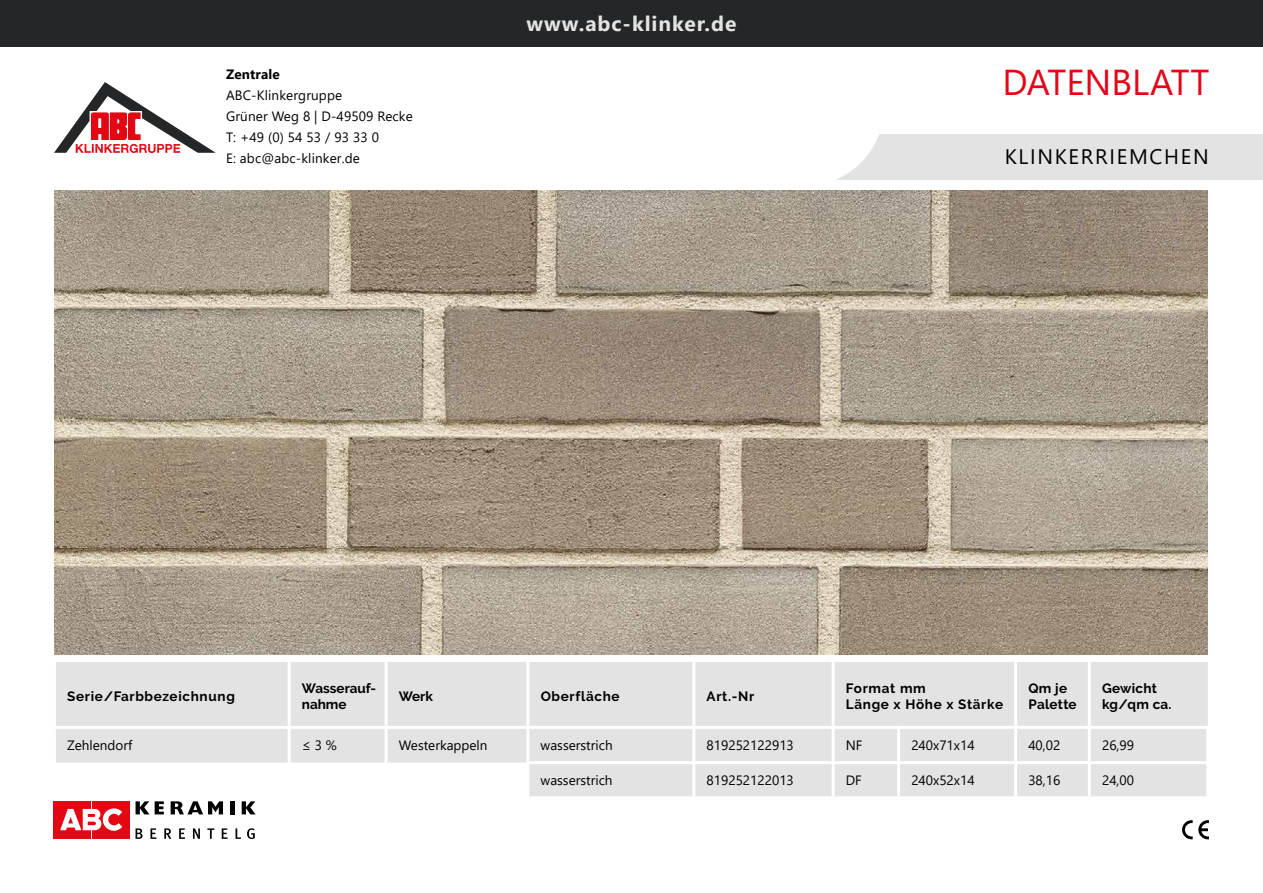
<style>
.page{position:relative;width:1263px;height:893px;background:#fff}
.page>*{position:absolute;margin:0;border:0;box-sizing:border-box;transform-origin:0 0}
.t1{font:36px "Segoe UI";color:#e30617}
.t2{font:700 21px "Segoe UI";letter-spacing:.045em;color:#e3e3e3}
.t3{font:21px "Segoe UI";letter-spacing:.08em;color:#000}
.t4{font:13.5px/21px "Segoe UI";color:#000}
.t5{font:700 13.5px/16.5px "Raleway";letter-spacing:.05em;color:#000}
.t6{font:700 13.5px/16.5px "Raleway";letter-spacing:.02em;color:#000}
.t7{font:700 13.5px/16.5px "Raleway";color:#000}
.t8{font:700 13.5px "Segoe UI";letter-spacing:.01em;color:#000}
</style>
<div class="page">
<svg style="left:56px;top:662px;width:1152px;height:134px;background:#e6e6e6"></svg>
<div style="left:528px;top:763px;width:166px;height:35px;background:#e3e3e3"></div>
<hr style="left:288px;top:662px;width:3px;height:64px;background:#fff">
<hr style="left:385px;top:662px;width:3px;height:64px;background:#fff">
<hr style="left:526px;top:662px;width:3px;height:64px;background:#fff">
<hr style="left:832px;top:662px;width:3px;height:64px;background:#fff">
<hr style="left:1014px;top:662px;width:3px;height:64px;background:#fff">
<hr style="left:1088px;top:662px;width:3px;height:64px;background:#fff">
<hr style="left:53px;top:726px;width:236px;height:3px;background:#fff">
<hr style="left:289px;top:726px;width:97px;height:3px;background:#fff">
<hr style="left:288px;top:729px;width:3px;height:34px;background:#fff">
<hr style="left:386px;top:726px;width:142px;height:3px;background:#fff">
<hr style="left:385px;top:729px;width:3px;height:34px;background:#fff">
<hr style="left:1016px;top:726px;width:73px;height:3px;background:#fff">
<hr style="left:1089px;top:726px;width:120px;height:3px;background:#fff">
<hr style="left:288px;top:763px;width:3px;height:35px;background:#fff">
<hr style="left:385px;top:763px;width:3px;height:35px;background:#fff">
<hr style="left:692px;top:662px;width:3px;height:64px;background:#fff">
<hr style="left:528px;top:726px;width:166px;height:3px;background:#fff">
<hr style="left:526px;top:729px;width:3px;height:32px;background:#fff">
<hr style="left:694px;top:726px;width:139px;height:3px;background:#fff">
<hr style="left:692px;top:729px;width:3px;height:32px;background:#fff">
<hr style="left:833px;top:726px;width:66px;height:3px;background:#fff">
<hr style="left:832px;top:729px;width:3px;height:32px;background:#fff">
<hr style="left:899px;top:726px;width:117px;height:3px;background:#fff">
<hr style="left:897px;top:729px;width:3px;height:32px;background:#fff">
<hr style="left:1014px;top:729px;width:3px;height:32px;background:#fff">
<hr style="left:1088px;top:729px;width:3px;height:32px;background:#fff">
<hr style="left:1206px;top:729px;width:3px;height:32px;background:#fff">
<hr style="left:526px;top:761px;width:168px;height:3px;background:#fff">
<hr style="left:526px;top:764px;width:3px;height:32px;background:#fff">
<hr style="left:694px;top:761px;width:139px;height:3px;background:#fff">
<hr style="left:692px;top:764px;width:3px;height:32px;background:#fff">
<hr style="left:833px;top:761px;width:66px;height:3px;background:#fff">
<hr style="left:832px;top:764px;width:3px;height:32px;background:#fff">
<hr style="left:899px;top:761px;width:117px;height:3px;background:#fff">
<hr style="left:897px;top:764px;width:3px;height:32px;background:#fff">
<hr style="left:1016px;top:761px;width:73px;height:3px;background:#fff">
<hr style="left:1014px;top:764px;width:3px;height:32px;background:#fff">
<hr style="left:1089px;top:761px;width:120px;height:3px;background:#fff">
<hr style="left:1088px;top:764px;width:3px;height:32px;background:#fff">
<hr style="left:1206px;top:764px;width:3px;height:32px;background:#fff">
<hr style="left:526px;top:796px;width:168px;height:3px;background:#fff">
<img style="left:55px;top:190px;width:1153px;height:465px">
<div style="left:53px;top:801px;width:37px;height:38px;background:#e30613"></div>
<svg style="left:136px;top:828px;width:7px;height:11px"></svg>
<svg style="left:150px;top:828px;width:6px;height:11px"></svg>
<svg style="left:164px;top:828px;width:7px;height:11px"></svg>
<svg style="left:179px;top:828px;width:6px;height:11px"></svg>
<svg style="left:193px;top:828px;width:7px;height:11px"></svg>
<svg style="left:207px;top:828px;width:7px;height:11px"></svg>
<svg style="left:222px;top:828px;width:6px;height:11px"></svg>
<svg style="left:236px;top:828px;width:5px;height:11px"></svg>
<svg style="left:247px;top:828px;width:8px;height:11px"></svg>
<div style="left:92px;top:801px;width:38px;height:38px;background:#e30613"></div>
<svg style="left:136px;top:801px;width:13px;height:13px"></svg>
<svg style="left:155px;top:801px;width:9px;height:13px"></svg>
<svg style="left:171px;top:801px;width:52px;height:13px"></svg>
<hr style="left:230px;top:801px;width:4px;height:13px;background:#000">
<svg style="left:242px;top:801px;width:14px;height:13px"></svg>
<svg style="left:60px;top:808px;width:62px;height:23px"></svg>
<svg style="left:1182px;top:820px;width:27px;height:19px"></svg>
<div style="left:804px;top:135px;width:459px;height:45px;background:#e3e3e3"></div>
<svg style="left:728px;top:134px;width:165px;height:60px"></svg>
<svg style="left:54px;top:82px;width:162px;height:71px"></svg>
<div style="left:0;top:0;width:1263px;height:47px;background:#242627"></div>
<p class="t8" style="left:226px;top:61px;width:55px">Zentrale</p>
<p class="t4" style="left:226px;top:83px;width:188px">ABC-Klinkergruppe<br>Grüner Weg 8 | D-49509 Recke<br>T: +49 (0) 54 53 / 93 33 0<br>E: abc@abc-klinker.de</p>
<h2 class="t2" style="left:526px;top:3px;width:211px">www.abc-klinker.de</h2>
<h1 class="t1" style="left:1002px;top:48px;width:208px">DATENBLATT</h1>
<h2 class="t3" style="left:1005px;top:137px;width:206px">KLINKERRIEMCHEN</h2>
<p class="t5" style="left:67px;top:688px;width:169px">Serie/Farbbezeichnung</p>
<p class="t7" style="left:302px;top:680px;width:76px">Wasserauf&shy;nahme</p>
<p class="t5" style="left:399px;top:688px;width:36px">Werk</p>
<p class="t5" style="left:541px;top:688px;width:81px">Oberfläche</p>
<p class="t5" style="left:707px;top:688px;width:49px">Art.-Nr</p>
<p class="t5" style="left:846px;top:680px;width:159px">Format mm<br>Länge x Höhe x Stärke</p>
<p class="t6" style="left:1028px;top:680px;width:50px">Qm je<br>Palette</p>
<p class="t6" style="left:1102px;top:680px;width:71px">Gewicht kg/qm ca.</p>
<p class="t4" style="left:67px;top:733px;width:67px">Zehlendorf</p>
<p class="t4" style="left:302px;top:733px;width:36px">≤ 3 %</p>
<p class="t4" style="left:399px;top:733px;width:90px">Westerkappeln</p>
<p class="t4" style="left:541px;top:733px;width:73px">wasserstrich</p>
<p class="t4" style="left:707px;top:733px;width:89px">819252122913</p>
<p class="t4" style="left:846px;top:733px;width:18px">NF</p>
<p class="t4" style="left:911px;top:733px;width:65px">240x71x14</p>
<p class="t4" style="left:1028px;top:733px;width:34px">40,02</p>
<p class="t4" style="left:1102px;top:733px;width:34px">26,99</p>
<p class="t4" style="left:541px;top:769px;width:73px">wasserstrich</p>
<p class="t4" style="left:706px;top:769px;width:89px">819252122013</p>
<p class="t4" style="left:846px;top:769px;width:18px">DF</p>
<p class="t4" style="left:911px;top:769px;width:65px">240x52x14</p>
<p class="t4" style="left:1028px;top:769px;width:34px">38,16</p>
<p class="t4" style="left:1102px;top:769px;width:34px">24,00</p>
</div>
